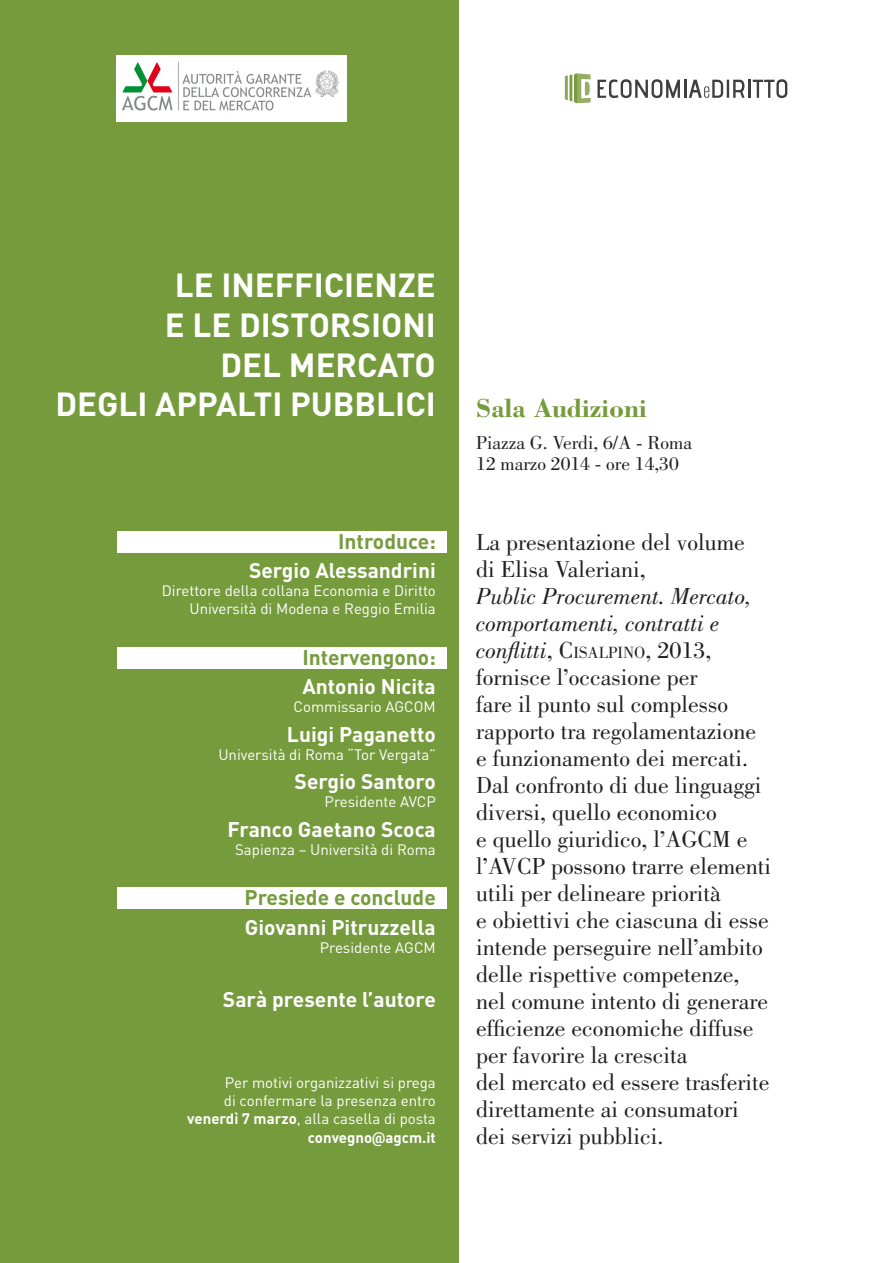
<style>
.page{position:relative;width:893px;height:1263px;background:#fff}
.page>*{position:absolute;margin:0;border:0;box-sizing:border-box;transform-origin:0 0}
.t1{font:700 33px/39.6px "DIN";color:#fff;text-align:right}
.t2{font:700 27px "Bodoni LT";color:#769b3d}
.t3{font:24px/27px "Bodoni LT";color:#231f20}
.autore{font:700 21px "DIN";color:#fff}
.t4{font:700 21px "DIN";color:#769b3d}
.t5{font:19.5px "Bodoni LT";color:#231f20}
.autore-2{font:15px/18px "DIN";color:#fff;text-align:right}
.t6{font:700 15px "DIN";color:#fff}
.s1{font-weight:700}
.s2{font-family:"Roboto"}
.s3{font-style:italic}
.s4{font-style:inherit}
.s5{font-size:16.8px}
</style>
<div class="page">
<div style="left:0;top:0;width:458px;height:1263px;background:#769b3d"></div>
<div style="left:117px;top:531px;width:329px;height:22px;background:#fff"></div>
<div style="left:117px;top:648px;width:329px;height:21px;background:#fff"></div>
<div style="left:117px;top:888px;width:329px;height:21px;background:#fff"></div>
<img style="left:117px;top:55px;width:229px;height:66px">
<svg style="left:597px;top:79px;width:190px;height:20px"></svg>
<svg style="left:565px;top:73px;width:26px;height:30px"></svg>
<p class="t1" style="left:55px;top:264px;width:382px">LE INEFFICIENZE<br>E LE DISTORSIONI<br>DEL MERCATO<br>DEGLI APPALTI PUBBLICI</p>
<p class="t4" style="left:338px;top:528px;width:99px">Introduce:</p>
<p class="autore" style="left:249px;top:557px;width:188px">Sergio Alessandrini</p>
<p class="autore-2" style="left:162px;top:582px;width:276px">Direttore della collana Economia e Diritto</p>
<p class="autore-2" style="left:189px;top:600px;width:248px">Università di Modena e Reggio Emilia</p>
<p class="t4" style="left:302px;top:643px;width:135px">Intervengono:</p>
<p class="autore" style="left:302px;top:673px;width:135px">Antonio Nicita</p>
<p class="autore-2" style="left:294px;top:698px;width:144px">Commissario AGCOM</p>
<p class="autore" style="left:287px;top:720px;width:150px">Luigi Paganetto</p>
<p class="autore-2" style="left:218px;top:745px;width:219px">Università di Roma “Tor Vergata”</p>
<p class="autore" style="left:295px;top:768px;width:143px">Sergio Santoro</p>
<p class="autore-2" style="left:325px;top:792px;width:113px">Presidente AVCP</p>
<p class="autore" style="left:228px;top:815px;width:210px">Franco Gaetano Scoca</p>
<p class="autore-2" style="left:235px;top:840px;width:202px">Sapienza – Università di Roma</p>
<p class="t4" style="left:245px;top:884px;width:193px">Presiede e conclude</p>
<p class="autore" style="left:245px;top:913px;width:193px">Giovanni Pitruzzella</p>
<p class="autore-2" style="left:320px;top:938px;width:118px">Presidente AGCM</p>
<p class="autore" style="left:223px;top:986px;width:214px">Sarà presente l’autore</p>
<p class="autore-2" style="left:187px;top:1073px;width:250px">Per motivi organizzativi si prega<br>di confermare la presenza entro <span class="s1">venerdì 7 marzo</span>, alla casella di posta</p>
<p class="t6" style="left:308px;top:1128px;width:129px">convegno<span class="s2">@</span>agcm.it</p>
<p class="t2" style="left:476px;top:391px;width:172px">Sala Audizioni</p>
<p class="t5" style="left:476px;top:432px;width:217px">Piazza G. Verdi, 6/A - Roma</p>
<p class="t5" style="left:476px;top:453px;width:204px">12 marzo 2014 - ore 14,30</p>
<p class="t3" style="left:476px;top:528px;width:296px">La presentazione del volume<br>di Elisa Valeriani,<br><span class="s3">Public Procurement. Mercato, comportamenti, contratti e conflitti</span>, <span class="s4">C</span><span class="s5">ISALPINO</span>, 2013, fornisce l’occasione per<br>fare il punto sul complesso rapporto tra regolamentazione e funzionamento dei mercati.<br>Dal confronto di due linguaggi diversi, quello economico<br>e quello giuridico, l’AGCM e l’AVCP possono trarre elementi utili per delineare priorità<br>e obiettivi che ciascuna di esse intende perseguire nell’ambito delle rispettive competenze, nel comune intento di generare efficienze economiche diffuse per favorire la crescita<br>del mercato ed essere trasferite direttamente ai consumatori dei servizi pubblici.</p>
</div>
